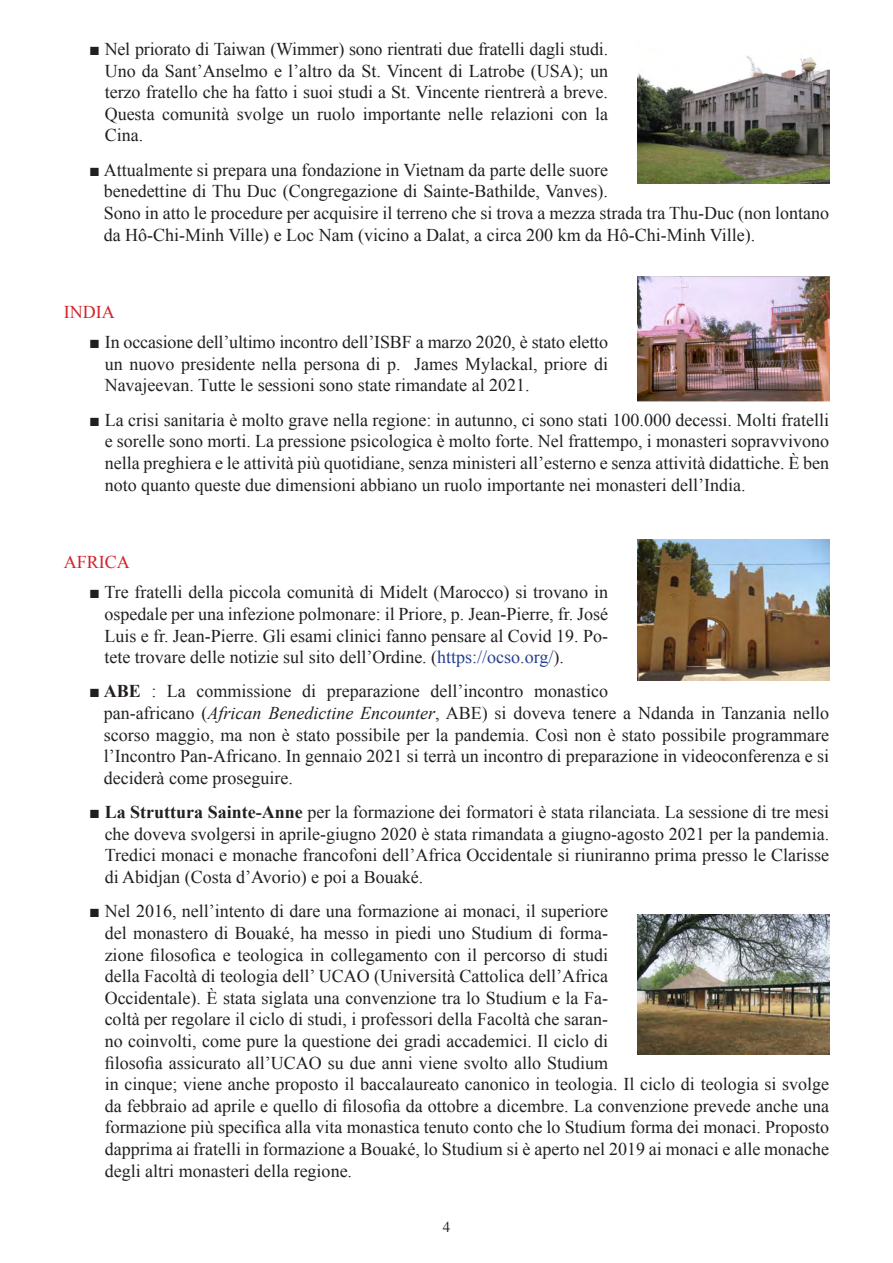
<style>
.page{position:relative;width:893px;height:1263px;background:#fff}
.page>*{position:absolute;margin:0;border:0;box-sizing:border-box;transform-origin:0 0}
.Texte{font:18px/21.6px "Times New Roman";color:#231f20;text-align:justify}
.Sous-titre{font:18px "Times New Roman";color:#d1232a}
.t1{font:15px "Times";color:#231f20}
.s1{color:#253f8e}
.s2{font-weight:700}
.s3{font-style:italic}
</style>
<div class="page">
<img style="left:638px;top:56px;width:191px;height:128px">
<img style="left:638px;top:276px;width:191px;height:125px">
<img style="left:638px;top:539px;width:191px;height:141px">
<img style="left:638px;top:914px;width:191px;height:140px">
<p class="Texte" style="left:105px;top:38px;width:505px;text-indent:-15px">■ Nel priorato di Taiwan (Wimmer) sono rientrati due fratelli dagli studi.<br>Uno da Sant’Anselmo e l’altro da St. Vincent di Latrobe (USA); un terzo fratello che ha fatto i suoi studi a St. Vincente rientrerà a breve.<br>Questa comunità svolge un ruolo importante nelle relazioni con la Cina.</p>
<p class="Texte" style="left:104px;top:159px;width:727px;text-align:left;text-indent:-14px">■ Attualmente si prepara una fondazione in Vietnam da parte delle suore<br>benedettine di Thu Duc (Congregazione di Sainte-Bathilde, Vanves).<br>Sono in atto le procedure per acquisire il terreno che si trova a mezza strada tra Thu-Duc (non lontano da Hô-Chi-Minh Ville) e Loc Nam (vicino a Dalat, a circa 200 km da Hô-Chi-Minh Ville).</p>
<p class="Sous-titre" style="left:64px;top:300px;width:52px">INDIA</p>
<p class="Texte" style="left:105px;top:331px;width:505px;text-indent:-15px">■ In occasione dell’ultimo incontro dell’ISBF a marzo 2020, è stato eletto un nuovo presidente nella persona di p. James Mylackal, priore di Navajeevan. Tutte le sessioni sono state rimandate al 2021.</p>
<p class="Texte" style="left:105px;top:409px;width:726px;text-indent:-15px">■ La crisi sanitaria è molto grave nella regione: in autunno, ci sono stati 100.000 decessi. Molti fratelli e sorelle sono morti. La pressione psicologica è molto forte. Nel frattempo, i monasteri sopravvivono nella preghiera e le attività più quotidiane, senza ministeri all’esterno e senza attività didattiche. È ben noto quanto queste due dimensioni abbiano un ruolo importante nei monasteri dell’India.</p>
<p class="Sous-titre" style="left:64px;top:550px;width:68px">AFRICA</p>
<p class="Texte" style="left:104px;top:581px;width:505px;text-indent:-15px">■ Tre fratelli della piccola comunità di Midelt (Marocco) si trovano in ospedale per una infezione polmonare: il Priore, p. Jean-Pierre, fr. José Luis e fr. Jean-Pierre. Gli esami clinici fanno pensare al Covid 19. Po&shy;tete trovare delle notizie sul sito dell’Ordine. (<span class="s1">https://ocso.org/</span>).</p>
<p class="Texte" style="left:104px;top:680px;width:727px;text-align:left;text-indent:-14px">■ <span class="s2">ABE</span> : La commissione di preparazione dell’incontro monastico<br>pan-africano (<span class="s3">African Benedictine Encounter</span>, ABE) si doveva tenere a Ndanda in Tanzania nello scorso maggio, ma non è stato possibile per la pandemia. Così non è stato possibile programmare l’Incontro Pan-Africano. In gennaio 2021 si terrà un incontro di preparazione in videoconferenza e si deciderà come proseguire.</p>
<p class="Texte" style="left:105px;top:801px;width:726px;text-indent:-15px">■ <span class="s2">La Struttura Sainte-Anne</span> per la formazione dei formatori è stata rilanciata. La sessione di tre mesi che doveva svolgersi in aprile-giugno 2020 è stata rimandata a giugno-agosto 2021 per la pandemia.<br>Tredici monaci e monache francofoni dell’Africa Occidentale si riuniranno prima presso le Clarisse di Abidjan (Costa d’Avorio) e poi a Bouaké.</p>
<p class="Texte" style="left:105px;top:900px;width:726px;text-align:left;text-indent:-15px">■ Nel 2016, nell’intento di dare una formazione ai monaci, il superiore<br>del monastero di Bouaké, ha messo in piedi uno Studium di forma-<br>zione filosofica e teologica in collegamento con il percorso di studi<br>della Facoltà di teologia dell’ UCAO (Università Cattolica dell’Africa<br>Occidentale). È stata siglata una convenzione tra lo Studium e la Fa-<br>coltà per regolare il ciclo di studi, i professori della Facoltà che saran-<br>no coinvolti, come pure la questione dei gradi accademici. Il ciclo di<br>filosofia assicurato all’UCAO su due anni viene svolto allo Studium<br>in cinque; viene anche proposto il baccalaureato canonico in teologia. Il ciclo di teologia si svolge da febbraio ad aprile e quello di filosofia da ottobre a dicembre. La convenzione prevede anche una formazione più specifica alla vita monastica tenuto conto che lo Studium forma dei monaci. Proposto dapprima ai fratelli in formazione a Bouaké, lo Studium si è aperto nel 2019 ai monaci e alle monache degli altri monasteri della regione.</p>
<p class="t1" style="left:443px;top:1213px;width:9px">4</p>
</div>
